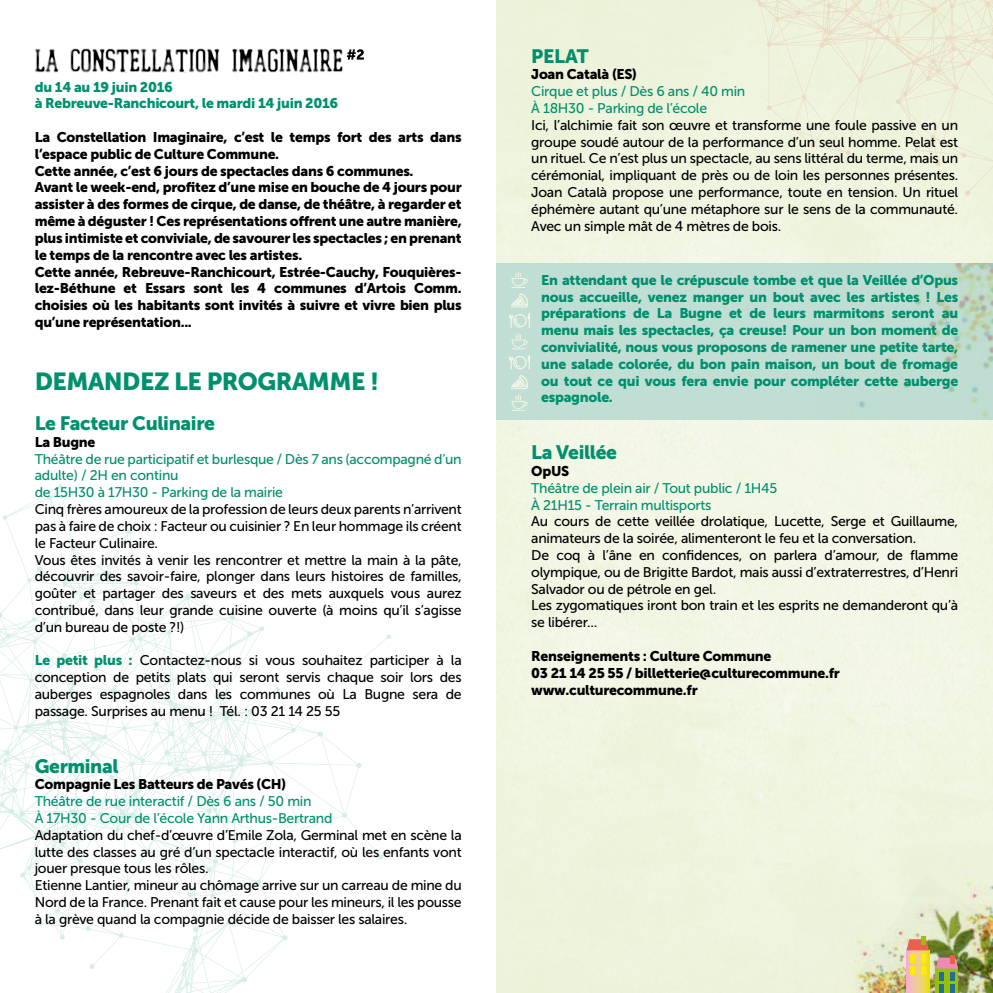
<style>
.page{position:relative;width:993px;height:993px;background:#fff}
.page>*{position:absolute;margin:0;border:0;box-sizing:border-box;transform-origin:0 0}
.t1{font:24.5px "Museo Sans 900";letter-spacing:-.02em;color:#00906e}
.t2{font:19.25px "Museo Sans 900";letter-spacing:-.02em;color:#00906e}
.t3{font:14px/16.8px "Museo Sans 500";letter-spacing:-.02em;color:#000}
.t4{font:14px/16.8px "Museo Sans 900";letter-spacing:-.02em;color:#000}
.t5{font:14px/16.8px "Museo Sans 900";letter-spacing:-.02em;color:#00906e}
.t6{font:14px/16.8px "Museo Sans 500";letter-spacing:-.02em;color:#00906e}
.s1{font-family:"Museo Sans 900";color:#00906e}
</style>
<div class="page">
<div style="left:496px;top:0;width:496px;height:992px;background:#f0f5e1"></div>
<img style="left:857px;top:874px;width:46px;height:29px">
<svg style="left:0;top:484px;width:391px;height:508px"></svg>
<svg style="left:725px;top:0;width:267px;height:263px;background:#eef2db"></svg>
<div style="left:496px;top:263px;width:496px;height:156px;background:#c0ded3"></div>
<img style="left:859px;top:263px;width:133px;height:155px">
<svg style="left:35px;top:48px;width:329px;height:25px"></svg>
<img style="left:794px;top:903px;width:109px;height:89px">
<img style="left:903px;top:845px;width:89px;height:147px">
<div style="left:935px;top:968px;width:22px;height:24px;background:#97bf0d"></div>
<svg style="left:935px;top:957px;width:22px;height:11px"></svg>
<div style="left:938px;top:972px;width:5px;height:8px;background:#23708c"></div>
<div style="left:949px;top:972px;width:5px;height:8px;background:#23708c"></div>
<div style="left:949px;top:954px;width:5px;height:9px;background:#e95f50"></div>
<div style="left:938px;top:983px;width:5px;height:9px;background:#23708c"></div>
<div style="left:949px;top:983px;width:5px;height:9px;background:#23708c"></div>
<svg style="left:906px;top:949px;width:22px;height:43px"></svg>
<svg style="left:906px;top:938px;width:22px;height:11px"></svg>
<div style="left:909px;top:954px;width:5px;height:8px;background:#ffed00"></div>
<div style="left:920px;top:954px;width:5px;height:8px;background:#ffed00"></div>
<div style="left:920px;top:936px;width:5px;height:8px;background:#97bf0d"></div>
<div style="left:909px;top:965px;width:5px;height:8px;background:#ffed00"></div>
<div style="left:920px;top:965px;width:5px;height:8px;background:#ffed00"></div>
<svg style="left:509px;top:313px;width:20px;height:14px"></svg>
<svg style="left:509px;top:355px;width:20px;height:14px"></svg>
<svg style="left:511px;top:333px;width:16px;height:16px"></svg>
<svg style="left:511px;top:272px;width:17px;height:35px"></svg>
<svg style="left:511px;top:375px;width:17px;height:36px"></svg>
<p class="t5" style="left:35px;top:78px;width:305px">du 14 au 19 juin 2016<br>à Rebreuve-Ranchicourt, le mardi 14 juin 2016</p>
<p class="t4" style="left:35px;top:129px;width:428px">La Constellation I maginaire, c’est le temps fort des arts dans l’espace public de Culture Commune.<br>Cette année, c’est 6 jours de spectacles dans 6 communes.<br>Avant le week-end, profitez d’une mise en bouche de 4 jours pour assister à des formes de cirque, de danse, de théâtre, à regarder et même à déguster ! Ces représentations offrent une autre manière, plus intimiste et conviviale, de savourer les spectacles ; en prenant le temps de la rencontre avec les artistes.<br>Cette année, Rebreuve-Ranchicourt, Estrée-Cauchy, Fouquières&shy;lez-Béthune et Essars sont les 4 communes d’Artois Comm. choisies où les habitants sont invités à suivre et vivre bien plus qu’une représentation...</p>
<h1 class="t1" style="left:35px;top:367px;width:346px">DEMAN DEZ LE PROGRAMME !</h1>
<h2 class="t2" style="left:35px;top:412px;width:182px">Le Facteur Culinaire</h2>
<p class="t4" style="left:35px;top:433px;width:62px">La Bugne</p>
<p class="t6" style="left:35px;top:450px;width:428px">Théâtre de rue participatif et burlesque / Dès 7 ans (accompagné d’un adulte) / 2H en continu<br>de 15H30 à 17H30 - Parking de la mairie</p>
<p class="t3" style="left:35px;top:500px;width:428px">Cinq frères amoureux de la profession de leurs deux parents n’arrivent pas à faire de choix : Facteur ou cuisinier ? En leur hommage ils créent le Facteur Culinaire.<br>Vous êtes invités à venir les rencontrer et mettre la main à la pâte, découvrir des savoir-faire, plonger dans leurs histoires de familles, goûter et partager des saveurs et des mets auxquels vous aurez contribué, dans leur grande cuisine ouverte (à moins qu’il s’agisse d’un bureau de poste ?!)</p>
<p class="t3" style="left:35px;top:652px;width:428px;text-align:justify"><span class="s1">Le petit plus :</span> Contactez-nous si vous souhaitez participer à la conception de petits plats qui seront servis chaque soir lors des auberges espagnoles dans les communes où La Bugne sera de passage. Surprises au menu ! Tél. : 03 21 14 25 55</p>
<h2 class="t2" style="left:35px;top:754px;width:85px">Germinal</h2>
<p class="t4" style="left:35px;top:775px;width:253px">Compagnie Les Batteurs de Pavés (CH )</p>
<p class="t6" style="left:35px;top:792px;width:299px">Théâtre de rue interactif / Dès 6 ans / 50 min<br>À 17H30 - Cour de l’école Yann Arthus-Bertrand</p>
<p class="t3" style="left:35px;top:826px;width:428px">Adaptation du chef-d’œuvre d’Emile Zola, Germinal met en scène la lutte des classes au gré d’un spectacle interactif, où les enfants vont jouer presque tous les rôles.<br>Etienne Lantier, mineur au chômage arrive sur un carreau de mine du Nord de la France. Prenant fait et cause pour les mineurs, il les pousse à la grève quand la compagnie décide de baisser les salaires.</p>
<h2 class="t2" style="left:531px;top:45px;width:47px">PELAT</h2>
<p class="t4" style="left:531px;top:66px;width:107px">Joan Català (ES)</p>
<p class="t6" style="left:531px;top:83px;width:215px">Cirque et plus / Dès 6 ans / 40 min<br>À 18H30 - Parking de l’école</p>
<p class="t3" style="left:531px;top:117px;width:428px;text-align:justify">Ici, l’alchimie fait son œuvre et transforme une foule passive en un groupe soudé autour de la performance d’un seul homme. Pelat est un rituel. Ce n’est plus un spectacle, au sens littéral du terme, mais un cérémonial, impliquant de près ou de loin les personnes présentes.<br>Joan Català propose une performance, toute en tension. U n rituel éphémère autant qu’une métaphore sur le sens de la communauté.<br>Avec un simple mât de 4 mètres de bois.</p>
<p class="t5" style="left:541px;top:271px;width:418px;text-align:justify">En attendant que le crépuscule tombe et que la Veillée d’Opus nous accueille, venez manger un bout avec les artistes ! Les préparations de La Bugne et de leurs marmitons seront au menu mais les spectacles, ça creuse! Pour un bon moment de convivialité, nous vous proposons de ramener une petite tarte, une salade colorée, du bon pain maison, un bout de fromage ou tout ce qui vous fera envie pour compléter cette auberge espagnole.</p>
<h2 class="t2" style="left:531px;top:441px;width:87px">La Veillée</h2>
<p class="t4" style="left:531px;top:462px;width:40px">OpUS</p>
<p class="t6" style="left:531px;top:479px;width:247px">Théâtre de plein air / Tout public / 1H45<br>À 21H15 - Terrain multisports</p>
<p class="t3" style="left:531px;top:513px;width:428px">Au cours de cette veillée drolatique, Lucette, Serge et Guillaume, animateurs de la soirée, alimenteront le feu et la conversation.<br>De coq à l’âne en confidences, on parlera d’amour, de flamme olympique, ou de Brigitte Bardot, mais aussi d’extraterrestres, d’Henri Salvador ou de pétrole en gel.<br>Les zygomatiques iront bon train et les esprits ne demanderont qu’à se libérer...</p>
<p class="t4" style="left:531px;top:647px;width:310px">Renseignements : Culture Commune<br>03 21 14 25 55 / billetterie@culturecommune.fr www.culturecommune.fr</p>
</div>
